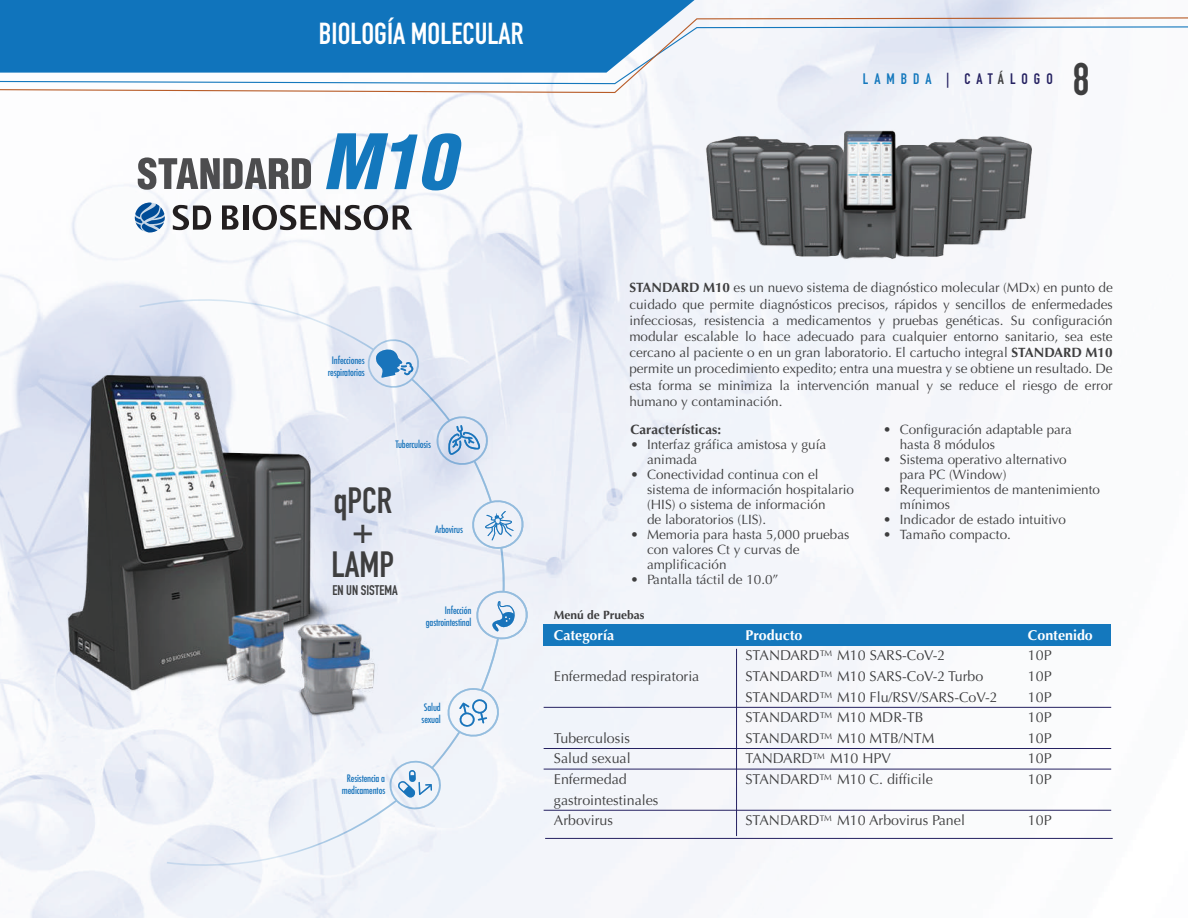
<style>
.page{position:relative;width:1188px;height:918px;background:#fff}
.page>*{position:absolute;margin:0;border:0;box-sizing:border-box;transform-origin:0 0}
.t1{font:700 45px "DIN Condensed";color:#3e3e3f}
.t2{font:700 36px/29.5px "DIN Condensed";color:#3e3e3f;text-align:center}
.t3{font:700 30px "DIN Condensed";color:#fff}
.t4{font:700 15px "DIN Condensed";letter-spacing:.4em;color:#252161}
.t5{font:14.25px/20.5px "Optima";color:#3e3e3f}
.t6{font:700 14.25px "Optima";color:#fff}
.t7{font:700 13.8px "DIN Condensed";color:#3e3e3f}
.t8{font:13.5px/15px "Optima";color:#3e3e3f}
.t9{font:700 13.5px "Optima";color:#3e3e3f}
.t10{font:700 12px "Optima";color:#3e3e3f}
.t11{font:500 condensed 10.05px/12px "Futura";letter-spacing:-.025em;color:#1974bb;text-align:center}
.s1{color:#1478bd}
.s2{color:#3e3e3f}
.s3{font-weight:700}
</style>
<div class="page">
<img style="left:0;top:0;width:1113px;height:918px">
<img style="left:666px;top:101px;width:407px;height:167px">
<img style="left:50px;top:352px;width:89px;height:381px">
<hr style="left:736px;top:649px;width:1px;height:187px;background:#252161">
<div style="left:544px;top:624px;width:567px;height:21px;background:#1478bd"></div>
<hr style="left:545px;top:838px;width:568px;height:1px;background:#252161">
<hr style="left:544px;top:810px;width:567px;height:1px;background:#252161">
<hr style="left:544px;top:769px;width:567px;height:1px;background:#252161">
<hr style="left:544px;top:748px;width:567px;height:1px;background:#252161">
<hr style="left:544px;top:707px;width:567px;height:1px;background:#252161">
<div style="left:0;top:0;width:695px;height:17px;background:#1074bc"></div>
<svg style="left:0;top:17px;width:1188px;height:77px"></svg>
<svg style="left:139px;top:299px;width:389px;height:567px;fill:#eceef7"></svg>
<svg style="left:448px;top:425px;width:32px;height:30px"></svg>
<svg style="left:458px;top:699px;width:29px;height:29px"></svg>
<svg style="left:492px;top:601px;width:23px;height:31px"></svg>
<svg style="left:485px;top:511px;width:29px;height:29px"></svg>
<svg style="left:376px;top:349px;width:38px;height:29px"></svg>
<svg style="left:398px;top:770px;width:34px;height:28px"></svg>
<svg style="left:138px;top:157px;width:173px;height:33px"></svg>
<svg style="left:326px;top:133px;width:135px;height:57px"></svg>
<svg style="left:135px;top:202px;width:30px;height:31px"></svg>
<svg style="left:222px;top:205px;width:17px;height:25px"></svg>
<div style="left:243px;top:205px;width:5px;height:25px;background:#231f20"></div>
<svg style="left:173px;top:205px;width:38px;height:25px"></svg>
<svg style="left:253px;top:205px;width:159px;height:25px"></svg>
<h3 class="t3" style="left:319px;top:13px;width:206px">BIOLOGÍA MOLECULAR</h3>
<p class="t4" style="left:863px;top:69px;width:191px"><span class="s1">LAMBDA</span> | CAT<span class="s2">Á</span>LOGO</p>
<h1 class="t1" style="left:1073px;top:49px;width:18px">8</h1>
<p class="t11" style="left:328px;top:355px;width:38px">Infecciones respiratorias</p>
<p class="t11" style="left:396px;top:438px;width:37px">Tuberculosis</p>
<h2 class="t2" style="left:334px;top:485px;width:60px">qPCR +</h2>
<h2 class="t2" style="left:332px;top:549px;width:64px">LAMP</h2>
<p class="t7" style="left:333px;top:581px;width:67px">EN UN SISTEMA</p>
<p class="t11" style="left:435px;top:523px;width:30px">Arbovirus</p>
<p class="t11" style="left:426px;top:604px;width:47px;text-align:right">Infección gastrointestinal</p>
<p class="t11" style="left:342px;top:772px;width:45px">Resistencia a medicamentos</p>
<p class="t11" style="left:422px;top:701px;width:21px;text-align:left">Salud sexual</p>
<p class="t8" style="left:629px;top:280px;width:485px;line-height:16.2px;text-align:justify"><span class="s3">STANDARD M10</span> es un nuevo sistema de diagnóstico molecular (MDx) en punto de cuidado que permite diagnósticos precisos, rápidos y sencillos de enfermedades infecciosas, resistencia a medicamentos y pruebas genéticas. Su configuración modular escalable lo hace adecuado para cualquier entorno sanitario, sea este cercano al paciente o en un gran laboratorio. El cartucho integral <span class="s3">STANDARD M10 </span>permite un procedimiento expedito; entra una muestra y se obtiene un resultado. De esta forma se minimiza la intervención manual y se reduce el riesgo de error humano y contaminación.</p>
<p class="t9" style="left:631px;top:422px;width:92px">Características:</p>
<p class="t8" style="left:647px;top:438px;width:181px;text-indent:-16px">• Interfaz gráfica amistosa y guía animada</p>
<p class="t8" style="left:647px;top:468px;width:209px;text-indent:-16px">• Conectividad continua con el sistema de información hospitalario (HIS) o sistema de información<br>de laboratorios (LIS).</p>
<p class="t8" style="left:647px;top:528px;width:204px;text-indent:-16px">• Memoria para hasta 5,000 pruebas con valores Ct y curvas de amplificación</p>
<p class="t8" style="left:631px;top:573px;width:150px">• Pantalla táctil de 10.0”</p>
<p class="t8" style="left:900px;top:423px;width:174px;text-indent:-16px">• Configuración adaptable para hasta 8 módulos</p>
<p class="t8" style="left:900px;top:453px;width:168px;text-indent:-16px">• Sistema operativo alternativo para PC (Window)</p>
<p class="t8" style="left:900px;top:483px;width:202px;text-indent:-16px">• Requerimientos de mantenimiento mínimos</p>
<p class="t8" style="left:883px;top:513px;width:184px">• Indicador de estado intuitivo</p>
<p class="t8" style="left:883px;top:528px;width:129px">• Tamaño compacto.</p>
<p class="t10" style="left:554px;top:608px;width:92px">Menú de Pruebas</p>
<p class="t6" style="left:554px;top:627px;width:62px">Categoría</p>
<p class="t6" style="left:746px;top:627px;width:59px">Producto</p>
<p class="t6" style="left:1028px;top:627px;width:66px">Contenido</p>
<p class="t5" style="left:746px;top:646px;width:201px">STANDARD™ M10 SARS-CoV-2</p>
<p class="t5" style="left:1028px;top:646px;width:25px">10P</p>
<p class="t5" style="left:554px;top:666px;width:147px">Enfermedad respiratoria</p>
<p class="t5" style="left:746px;top:666px;width:239px">STANDARD™ M10 SARS-CoV-2 Turbo</p>
<p class="t5" style="left:1028px;top:666px;width:25px">10P</p>
<p class="t5" style="left:746px;top:687px;width:254px">STANDARD™ M10 Flu/RSV/SARS-CoV-2</p>
<p class="t5" style="left:1028px;top:687px;width:25px">10P</p>
<p class="t5" style="left:746px;top:707px;width:179px">STANDARD™ M10 MDR-TB</p>
<p class="t5" style="left:1028px;top:707px;width:25px">10P</p>
<p class="t5" style="left:554px;top:728px;width:78px">Tuberculosis</p>
<p class="t5" style="left:745px;top:728px;width:191px">STANDARD™ M10 MTB/NTM</p>
<p class="t5" style="left:1028px;top:728px;width:25px">10P</p>
<p class="t5" style="left:554px;top:748px;width:78px">Salud sexual</p>
<p class="t5" style="left:745px;top:748px;width:147px">TANDARD™ M10 HPV</p>
<p class="t5" style="left:1028px;top:748px;width:25px">10P</p>
<p class="t5" style="left:554px;top:769px;width:74px">Enfermedad</p>
<p class="t5" style="left:745px;top:769px;width:189px">STANDARD™ M10 C. difficile</p>
<p class="t5" style="left:1028px;top:769px;width:25px">10P</p>
<p class="t5" style="left:554px;top:790px;width:106px">gastrointestinales<br>Arbovirus</p>
<p class="t5" style="left:745px;top:810px;width:221px">STANDARD™ M10 Arbovirus Panel</p>
<p class="t5" style="left:1028px;top:810px;width:25px">10P</p>
</div>
